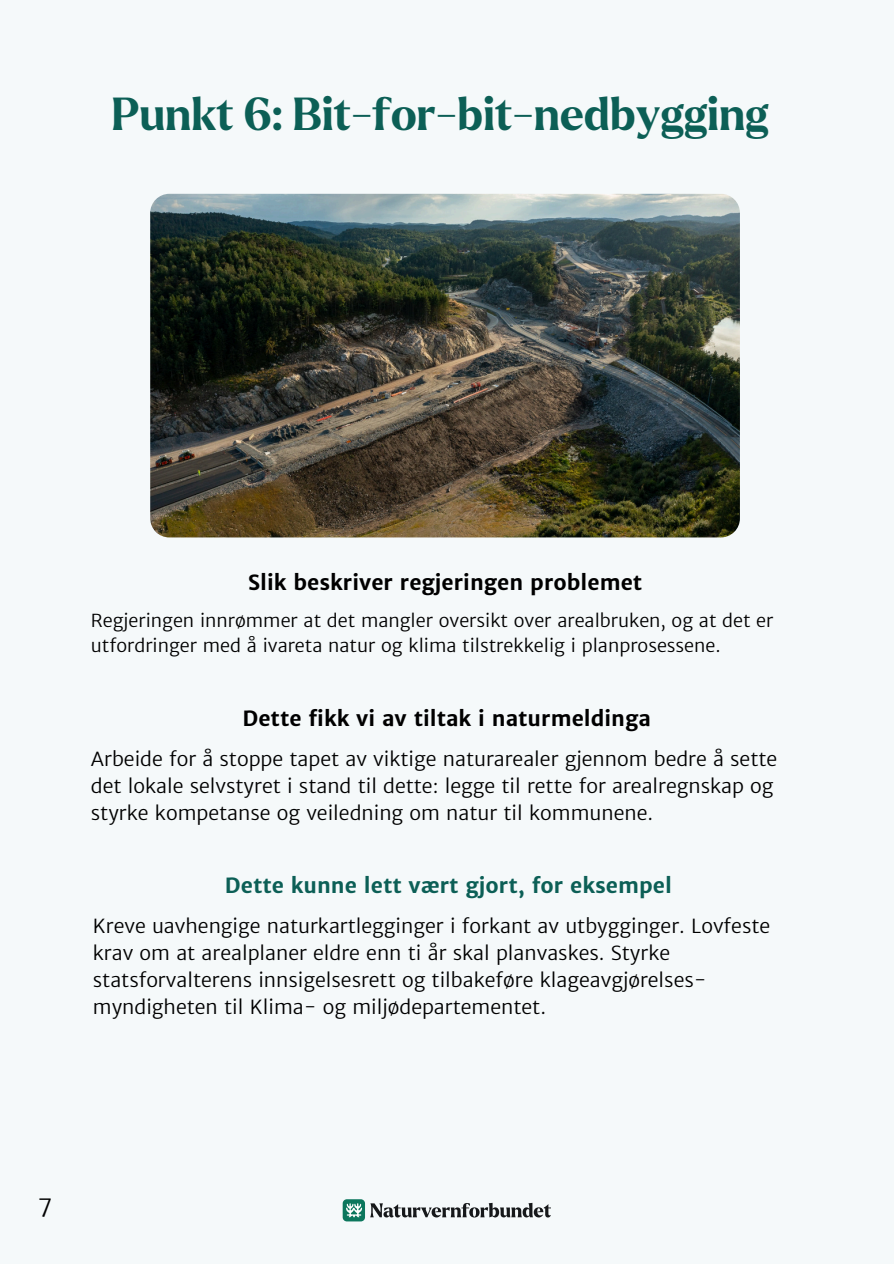
<style>
.page{position:relative;width:894px;height:1264px;background:#fff}
.page>*{position:absolute;margin:0;border:0;box-sizing:border-box;transform-origin:0 0}
.t1{font:700 45px "Larken";color:#0c5f56}
.t2{font:300 24px "Merriweather Sans";color:#000}
.t3{font:700 21px "Merriweather Sans";color:#000}
.t4{font:700 21px "Merriweather Sans";color:#0c5f56}
.t5{font:300 19.5px/27px "Merriweather Sans";color:#000}
.t6{font:300 18px/24.8px "Merriweather Sans";color:#000}
</style>
<div class="page">
<div style="left:0;top:0;width:893px;height:1263px;background:#f5f9fa"></div>
<img style="left:150px;top:194px;width:589px;height:343px;border-radius:19px">
<div style="left:342px;top:1199px;width:23px;height:22px;background:#0c775d;border-radius:4px"></div>
<svg style="left:346px;top:1203px;width:16px;height:14px"></svg>
<svg style="left:370px;top:1202px;width:181px;height:15px"></svg>
<h1 class="t1" style="left:112px;top:84px;width:658px">Punkt 6: Bit-for-bit-nedbygging</h1>
<p class="t3" style="left:248px;top:569px;width:396px">Slik beskriver regjeringen problemet</p>
<p class="t6" style="left:91px;top:608px;width:683px">Regjeringen innrømmer at det mangler oversikt over arealbruken, og at det er utfordringer med å ivareta natur og klima tilstrekkelig i planprosessene.</p>
<p class="t3" style="left:242px;top:704px;width:410px">Dette fikk vi av tiltak i naturmeldinga</p>
<p class="t5" style="left:91px;top:745px;width:687px">Arbeide for å stoppe tapet av viktige naturarealer gjennom bedre å sette det lokale selvstyret i stand til dette: legge til rette for arealregnskap og styrke kompetanse og veiledning om natur til kommunene.</p>
<p class="t4" style="left:225px;top:872px;width:448px">Dette kunne lett vært gjort, for eksempel</p>
<p class="t5" style="left:93px;top:912px;width:678px">Kreve uavhengige naturkartlegginger i forkant av utbygginger. Lovfeste krav om at arealplaner eldre enn ti år skal planvaskes. Styrke statsforvalterens innsigelsesrett og tilbakeføre klageavgjørelses&shy;myndigheten til Klima- og miljødepartementet.</p>
<p class="t2" style="left:38px;top:1189px;width:16px">7</p>
</div>
